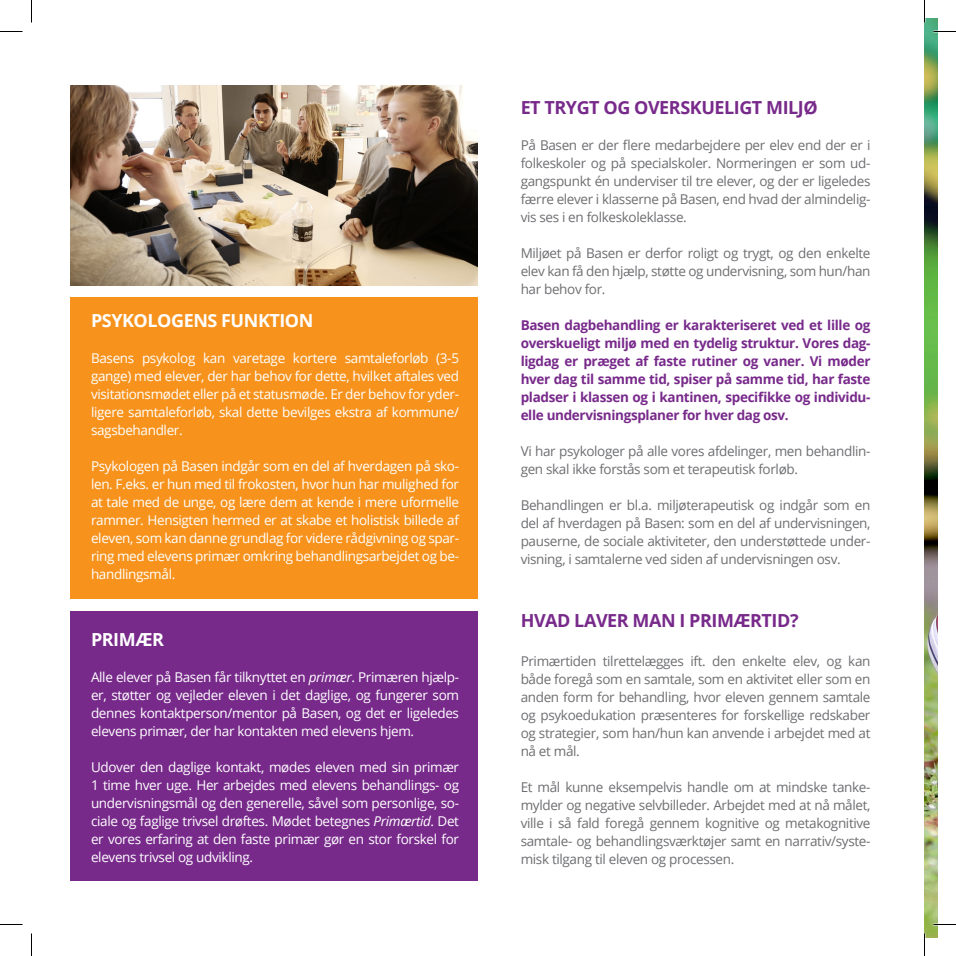
<style>
.page{position:relative;width:956px;height:956px;background:#fff}
.page>*{position:absolute;margin:0;border:0;box-sizing:border-box;transform-origin:0 0}
.t1{font:700 18px "Open Sans";letter-spacing:-.025em;color:#782a8b}
.t2{font:700 18px "Open Sans";letter-spacing:-.025em;color:#fff}
.t3{font:13.5px/18px "Open Sans";letter-spacing:-.025em;color:#6d6e71;text-align:justify}
.t4{font:13.5px/18px "Open Sans";letter-spacing:-.025em;color:#fff;text-align:justify}
.t5{font:700 13.5px/18px "Open Sans";letter-spacing:-.025em;color:#782a8b;text-align:justify}
.s1{font-style:italic}
</style>
<div class="page">
<div style="left:71px;top:297px;width:407px;height:301px;background:#f7931d"></div>
<div style="left:71px;top:611px;width:407px;height:270px;background:#782a8b"></div>
<img style="left:71px;top:86px;width:407px;height:200px">
<img style="left:924px;top:19px;width:13px;height:918px">
<hr style="left:933px;top:923px;width:23px;height:2px;background:#fff">
<svg style="left:0;top:31px;width:22px;height:1px"></svg>
<svg style="left:933px;top:31px;width:23px;height:1px"></svg>
<svg style="left:0;top:924px;width:22px;height:1px"></svg>
<svg style="left:933px;top:924px;width:23px;height:1px"></svg>
<svg style="left:31px;top:0;width:1px;height:23px"></svg>
<svg style="left:31px;top:933px;width:1px;height:23px"></svg>
<svg style="left:924px;top:0;width:1px;height:23px"></svg>
<svg style="left:924px;top:933px;width:1px;height:23px"></svg>
<p class="t2" style="left:91px;top:308px;width:224px">PSYKOLOGENS FUNKTION</p>
<p class="t4" style="left:91px;top:349px;width:370px">Basens psykolog kan varetage kortere samtaleforløb (3-5 gange) med elever, der har behov for dette, hvilket aftales ved visitationsmødet eller på et statusmøde. Er der behov for yder&shy;ligere samtaleforløb, skal dette bevilges ekstra af kommune/ sagsbehandler.</p>
<p class="t4" style="left:91px;top:457px;width:370px">Psykologen på Basen indgår som en del af hverdagen på sko&shy;len. F.eks. er hun med til frokosten, hvor hun har mulighed for at tale med de unge, og lære dem at kende i mere uformelle rammer. Hensigten hermed er at skabe et holistisk billede af eleven, som kan danne grundlag for videre rådgivning og spar&shy;ring med elevens primær omkring behandlingsarbejdet og be&shy;handlingsmål.</p>
<p class="t2" style="left:91px;top:627px;width:74px">PRIMÆR</p>
<p class="t4" style="left:91px;top:668px;width:370px">Alle elever på Basen får tilknyttet en <span class="s1">primær</span>. Primæren hjælp&shy;er, støtter og vejleder eleven i det daglige, og fungerer som dennes kontaktperson/mentor på Basen, og det er ligeledes elevens primær, der har kontakten med elevens hjem.</p>
<p class="t4" style="left:91px;top:758px;width:370px">Udover den daglige kontakt, mødes eleven med sin primær 1 time hver uge. Her arbejdes med elevens behandlings- og undervisningsmål og den generelle, såvel som personlige, so&shy;ciale og faglige trivsel drøftes. Mødet betegnes <span class="s1">Primærtid</span>. Det er vores erfaring at den faste primær gør en stor forskel for elevens trivsel og udvikling.</p>
<p class="t1" style="left:521px;top:95px;width:299px">ET TRYGT OG OVERSKUELIGT MILJØ</p>
<p class="t3" style="left:521px;top:136px;width:351px">På Basen er der flere medarbejdere per elev end der er i folkeskoler og på specialskoler. Normeringen er som ud&shy;gangspunkt én underviser til tre elever, og der er ligeledes færre elever i klasserne på Basen, end hvad der almindelig&shy;vis ses i en folkeskoleklasse.</p>
<p class="t3" style="left:521px;top:244px;width:351px">Miljøet på Basen er derfor roligt og trygt, og den enkelte elev kan få den hjælp, støtte og undervisning, som hun/han har behov for.</p>
<p class="t5" style="left:521px;top:316px;width:351px">Basen dagbehandling er karakteriseret ved et lille og overskueligt miljø med en tydelig struktur. Vores dag&shy;ligdag er præget af faste rutiner og vaner. Vi møder hver dag til samme tid, spiser på samme tid, har faste pladser i klassen og i kantinen, specifikke og individu&shy;elle undervisningsplaner for hver dag osv.</p>
<p class="t3" style="left:521px;top:442px;width:351px">Vi har psykologer på alle vores afdelinger, men behandlin&shy;gen skal ikke forstås som et terapeutisk forløb.</p>
<p class="t3" style="left:521px;top:496px;width:351px">Behandlingen er bl.a. miljøterapeutisk og indgår som en del af hverdagen på Basen: som en del af undervisningen, pauserne, de sociale aktiviteter, den understøttede under&shy;visning, i samtalerne ved siden af undervisningen osv.</p>
<p class="t1" style="left:521px;top:608px;width:279px">HVAD LAVER MAN I PRIMÆRTID?</p>
<p class="t3" style="left:521px;top:652px;width:351px">Primærtiden tilrettelægges ift. den enkelte elev, og kan både foregå som en samtale, som en aktivitet eller som en anden form for behandling, hvor eleven gennem samtale og psykoedukation præsenteres for forskellige redskaber og strategier, som han/hun kan anvende i arbejdet med at nå et mål.</p>
<p class="t3" style="left:521px;top:778px;width:351px">Et mål kunne eksempelvis handle om at mindske tanke&shy;mylder og negative selvbilleder. Arbejdet med at nå målet, ville i så fald foregå gennem kognitive og metakognitive samtale- og behandlingsværktøjer samt en narrativ/syste&shy;misk tilgang til eleven og processen.</p>
</div>
